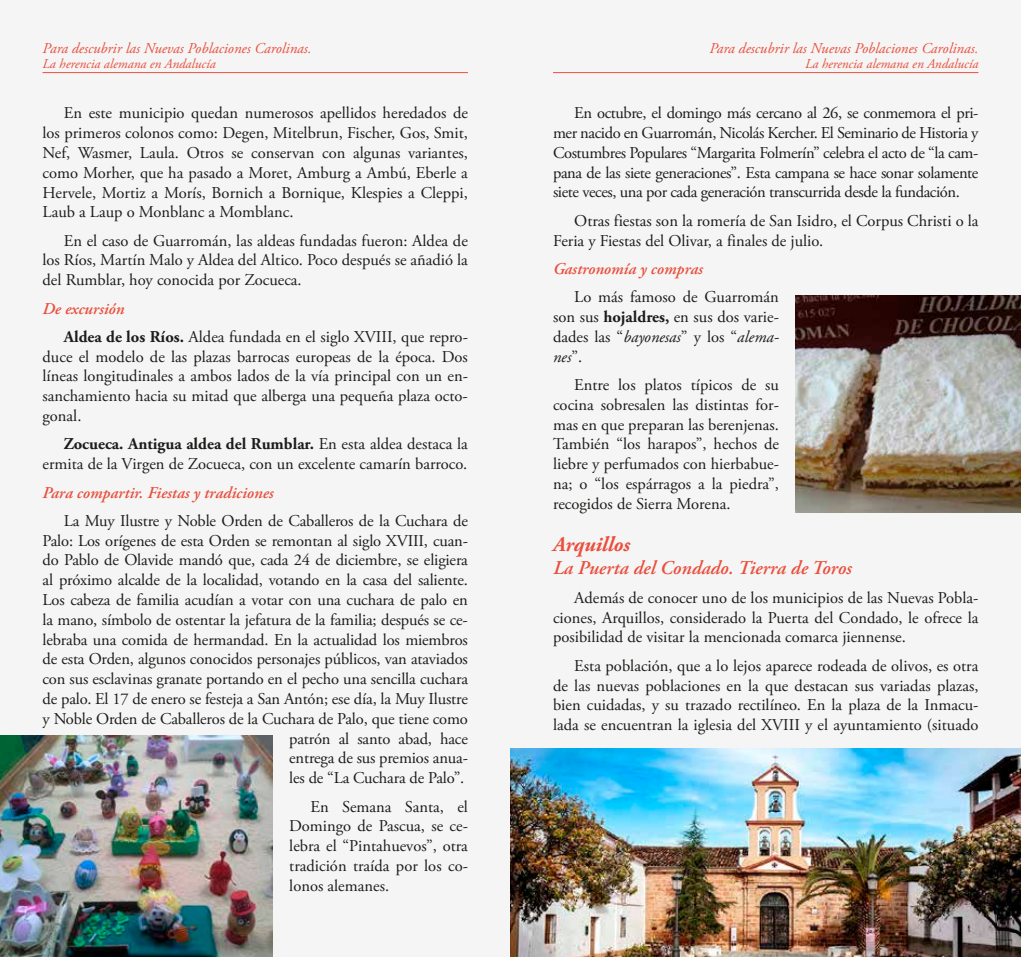
<style>
.page{position:relative;width:1021px;height:957px;background:#fff}
.page>*{position:absolute;margin:0;border:0;box-sizing:border-box;transform-origin:0 0}
.t1{font:italic 700 21px "Adobe Garamond Pro";color:#e94f3d}
.t2{font:italic 600 19.5px "Adobe Garamond Pro";color:#e94f3d}
.t3{font:16.5px/19.8px "Adobe Garamond Pro";letter-spacing:-.01em;color:#1c1c1a;text-align:justify}
.t4{font:italic 600 16.5px "Adobe Garamond Pro";color:#e94f3d}
.t5{font:italic 15px "Adobe Garamond Pro";color:#e94f3d}
.t6{font:italic 13.5px "Adobe Garamond Pro";color:#e94f3d}
.s1{font-weight:600;font-style:italic;color:#e94f3d}
.s2{font-weight:700}
.s3{font-style:italic}
</style>
<div class="page">
<div style="left:0;top:0;width:510px;height:957px;background:#f5f5f5"></div>
<div style="left:510px;top:0;width:510px;height:957px;background:#f5f5f5"></div>
<hr style="left:553px;top:72px;width:425px;height:1px;background:#e94f3d">
<hr style="left:43px;top:72px;width:425px;height:1px;background:#e94f3d">
<img style="left:0;top:736px;width:272px;height:221px">
<img style="left:510px;top:748px;width:510px;height:209px">
<img style="left:796px;top:295px;width:224px;height:218px">
<p class="t5" style="left:43px;top:39px;width:270px">Para descubrir las Nuevas Poblaciones Carolinas.</p>
<p class="t6" style="left:43px;top:56px;width:175px">La herencia alemana en Andalucía</p>
<p class="t3" style="left:43px;top:104px;width:427px;text-indent:21px">En este municipio quedan numerosos apellidos heredados de los primeros colonos como: Degen, Mitelbrun, Fischer, Gos, Smit, Nef, Wasmer, Laula. Otros se conservan con algunas variantes, como Morher, que ha pasado a Moret, Amburg a Ambú, Eberle a Hervele, Mortiz a Morís, Bornich a Bornique, Klespies a Cleppi, Laub a Laup o Monblanc a Momblanc.</p>
<p class="t3" style="left:43px;top:231px;width:427px;text-indent:21px">En el caso de Guarromán, las aldeas fundadas fueron: Aldea de los Ríos, Martín Malo y Aldea del Altico. Poco después se añadió la del Rumblar, hoy conocida por Zocueca.</p>
<p class="t3" style="left:64px;top:295px;width:405px;line-height:28.3px;text-indent:-21px"><span class="s1">De excursión<br></span><span class="s2">Aldea de los Ríos.</span> Aldea fundada en el siglo XVIII, que repro-</p>
<p class="t3" style="left:43px;top:347px;width:427px">duce el modelo de las plazas barrocas europeas de la época. Dos líneas longitudinales a ambos lados de la vía principal con un en&shy;sanchamiento hacia su mitad que alberga una pequeña plaza octo&shy;gonal.</p>
<p class="t3" style="left:43px;top:435px;width:427px;text-align:right"><span class="s2">Zocueca. Antigua aldea del Rumblar.</span> En esta aldea destaca la ermita de la Virgen de Zocueca, con un excelente camarín barroco.</p>
<p class="t4" style="left:43px;top:483px;width:232px">Para compartir. Fiestas y tradiciones</p>
<p class="t3" style="left:43px;top:511px;width:427px;text-align:right">La Muy Ilustre y Noble Orden de Caballeros de la Cuchara de Palo: Los orígenes de esta Orden se remontan al siglo XVIII, cuan&shy;do Pablo de Olavide mandó que, cada 24 de diciembre, se eligiera al próximo alcalde de la localidad, votando en la casa del saliente.<br>Los cabeza de familia acudían a votar con una cuchara de palo en la mano, símbolo de ostentar la jefatura de la familia; después se ce&shy;lebraba una comida de hermandad. En la actualidad los miembros de esta Orden, algunos conocidos personajes públicos, van ataviados con sus esclavinas granate portando en el pecho una sencilla cuchara de palo. El 17 de enero se festeja a San Antón; ese día, la Muy Ilustre y Noble Orden de Caballeros de la Cuchara de Palo, que tiene como patrón al santo abad, hace<br>entrega de sus premios anua-<br>les de “La Cuchara de Palo”.</p>
<p class="t3" style="left:289px;top:797px;width:180px;text-indent:21px">En Semana Santa, el Domingo de Pascua, se ce&shy;lebra el “Pintahuevos”, otra tradición traída por los co&shy;lonos alemanes.</p>
<p class="t5" style="left:709px;top:39px;width:270px">Para descubrir las Nuevas Poblaciones Carolinas.</p>
<p class="t6" style="left:805px;top:56px;width:175px">La herencia alemana en Andalucía</p>
<p class="t3" style="left:553px;top:104px;width:427px;text-indent:21px">En octubre, el domingo más cercano al 26, se conmemora el pri&shy;mer nacido en Guarromán, Nicolás Kercher. El Seminario de Historia y Costumbres Populares “Margarita Folmerín” celebra el acto de “la cam&shy;pana de las siete generaciones”. Esta campana se hace sonar solamente siete veces, una por cada generación transcurrida desde la fundación.</p>
<p class="t3" style="left:553px;top:211px;width:427px;text-indent:21px">Otras fiestas son la romería de San Isidro, el Corpus Christi o la<br>Feria y Fiestas del Olivar, a finales de julio.</p>
<p class="t4" style="left:553px;top:259px;width:151px">Gastronomía y compras</p>
<p class="t3" style="left:553px;top:288px;width:227px;text-indent:21px">Lo más famoso de Guarromán son sus <span class="s2">hojaldres,</span> en sus dos varie&shy;dades las “<span class="s3">bayonesas</span>” y los “<span class="s3">alema&shy;nes</span>”.</p>
<p class="t3" style="left:553px;top:375px;width:227px;text-indent:21px">Entre los platos típicos de su cocina sobresalen las distintas for&shy;mas en que preparan las berenjenas.<br>También “los harapos”, hechos de liebre y perfumados con hierbabue&shy;na; o “los espárragos a la piedra”, recogidos de Sierra Morena.</p>
<p class="t1" style="left:553px;top:532px;width:79px">Arquillos</p>
<p class="t2" style="left:553px;top:557px;width:300px">La Puerta del Condado. Tierra de Toros</p>
<p class="t3" style="left:553px;top:588px;width:427px;text-indent:21px">Además de conocer uno de los municipios de las Nuevas Pobla&shy;ciones, Arquillos, considerado la Puerta del Condado, le ofrece la posibilidad de visitar la mencionada comarca jiennense.</p>
<p class="t3" style="left:553px;top:656px;width:427px;text-indent:21px">Esta población, que a lo lejos aparece rodeada de olivos, es otra de las nuevas poblaciones en la que destacan sus variadas plazas, bien cuidadas, y su trazado rectilíneo. En la plaza de la Inmacu&shy;lada se encuentran la iglesia del XVIII y el ayuntamiento (situado</p>
</div>
